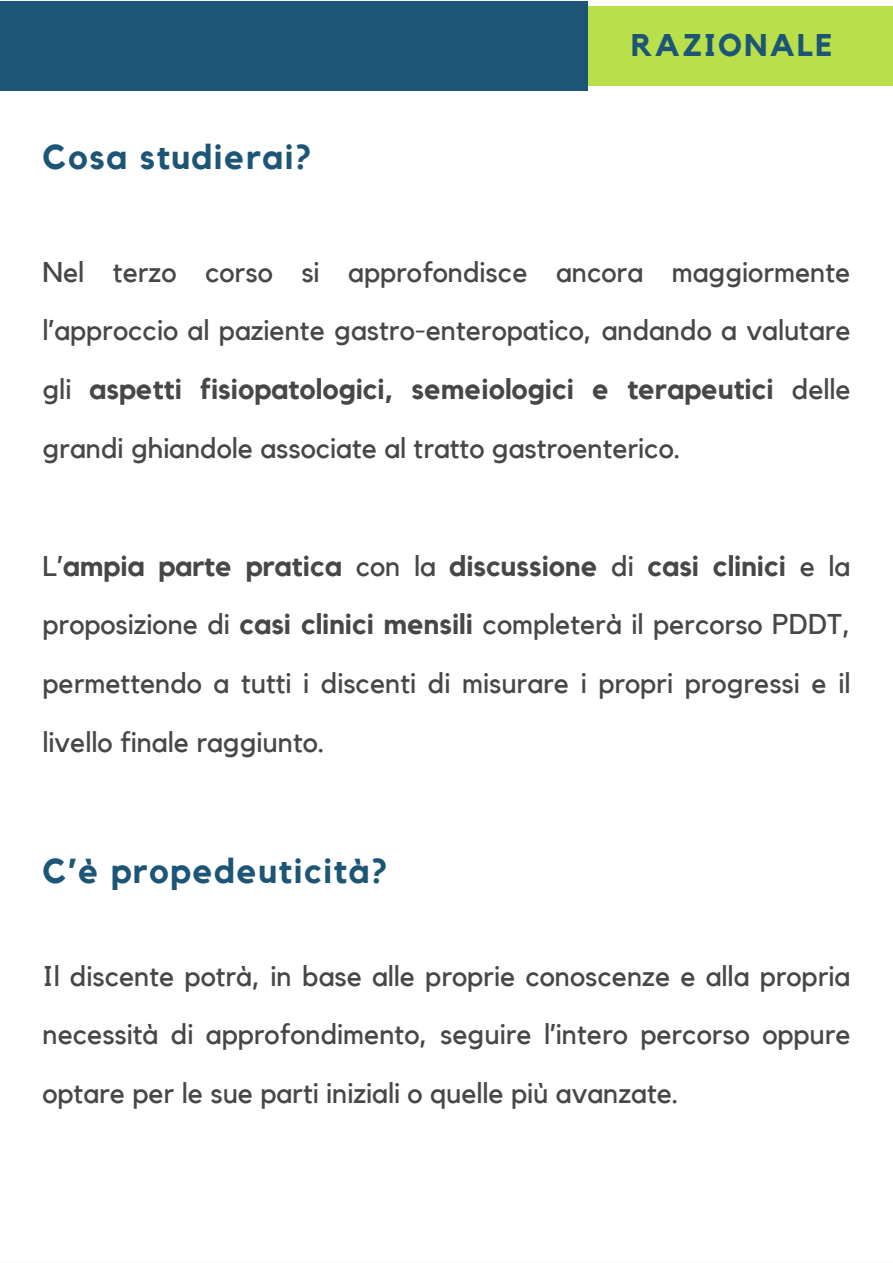
<style>
.page{position:relative;width:893px;height:1263px;background:#fff}
.page>*{position:absolute;margin:0;border:0;box-sizing:border-box;transform-origin:0 0}
.t1{font:700 34.5px "Kollektif";letter-spacing:.045em;color:#1c5576}
.t2{font:700 31.28px "Kollektif";letter-spacing:.08em;color:#1c5576}
.t3{font:28.5px/58.8px "Kollektif";color:#474748;text-align:justify}
.s1{font-weight:700}
</style>
<div class="page">
<div style="left:89px;top:6px;width:804px;height:80px;background:#b9df4b"></div>
<div style="left:0;top:1px;width:588px;height:90px;background:#1c5576"></div>
<p class="t1" style="left:42px;top:141px;width:270px">Cosa studierai?</p>
<p class="t2" style="left:631px;top:30px;width:203px">RAZIONALE</p>
<p class="t3" style="left:42px;top:243px;width:809px">Nel terzo corso si approfondisce ancora maggiormente l’approccio al paziente gastro-enteropatico, andando a valutare gli <span class="s1">aspetti fisiopatologici, semeiologici e terapeutici</span> delle grandi ghiandole associate al tratto gastroenterico.</p>
<p class="t3" style="left:42px;top:537px;width:809px">L’<span class="s1">ampia parte pratica</span> con la <span class="s1">discussione</span> di <span class="s1">casi clinici</span> e la proposizione di <span class="s1">casi clinici mensili</span> completerà il percorso PDDT, permettendo a tutti i discenti di misurare i propri progressi e il livello finale raggiunto.</p>
<p class="t1" style="left:42px;top:855px;width:346px">C’è propedeuticità?</p>
<p class="t3" style="left:42px;top:947px;width:809px;line-height:58.5px">Il discente potrà, in base alle proprie conoscenze e alla propria necessità di approfondimento, seguire l’intero percorso oppure optare per le sue parti iniziali o quelle più avanzate.</p>
</div>
